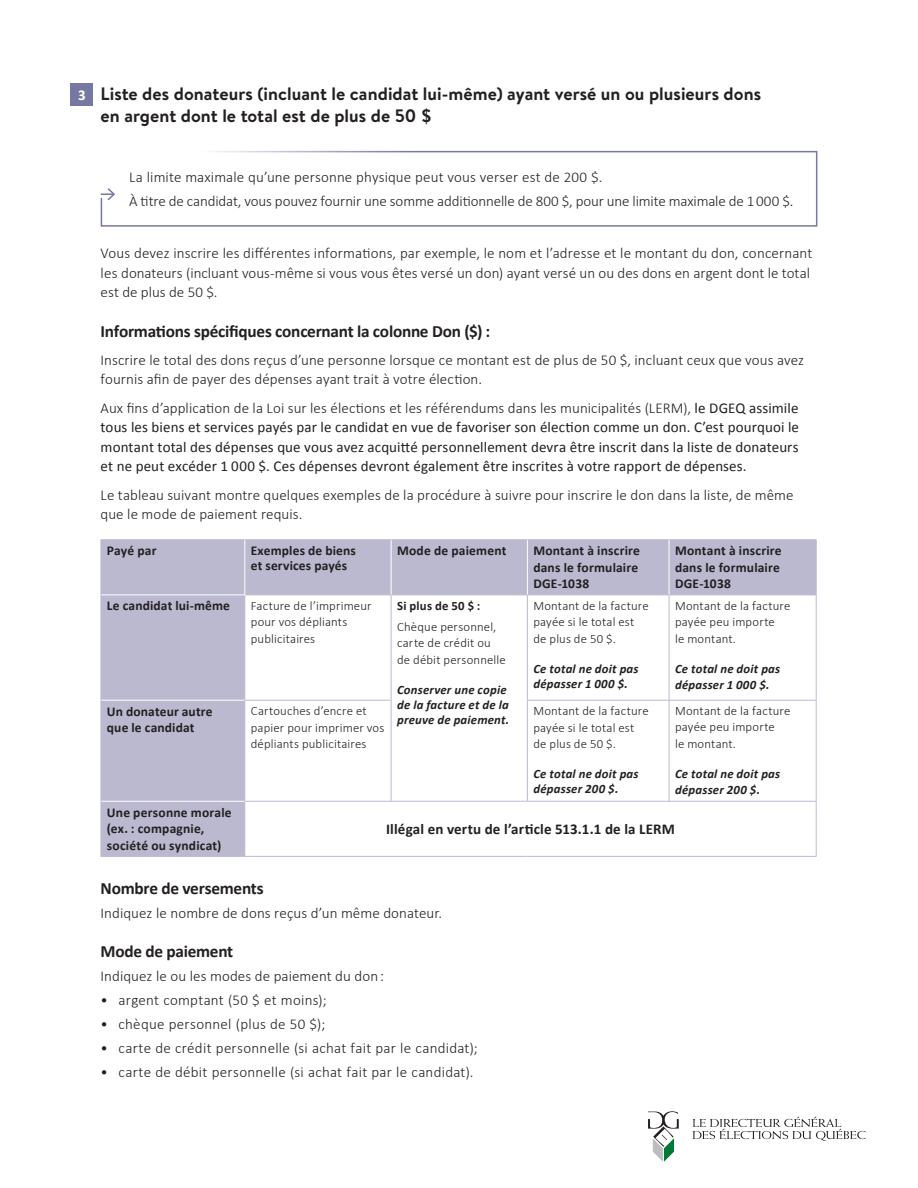
<style>
.page{position:relative;width:918px;height:1188px;background:#fff}
.page>*{position:absolute;margin:0;border:0;box-sizing:border-box;transform-origin:0 0}
.t1{font:700 18px/22.5px "Brandon Text";letter-spacing:.005em;color:#231f20}
.t2{font:700 17.25px "Calibri";letter-spacing:-.015em;color:#231f20}
.t3{font:300 15px/19.5px "Calibri";letter-spacing:.005em;color:#231f20}
.t4{font:15px/19.5px "Calibri";letter-spacing:.01em;color:#231f20;text-align:justify}
.t5{font:700 15px "Calibri";letter-spacing:.01em;color:#231f20}
.t6{font:700 15px "Calibri";color:#fff}
.t7{font:700 13.5px/16.5px "Calibri";letter-spacing:.015em;color:#231f20}
.t8{font:300 12.75px/16.5px "Calibri";letter-spacing:.015em;color:#231f20}
.t9{font:italic 700 12.75px/15px "Calibri";letter-spacing:.015em;color:#231f20}
.t10{font:700 12.75px "Calibri";letter-spacing:.02em;color:#231f20}
.s1{font-weight:300}
</style>
<div class="page">
<div style="left:101px;top:151px;width:716px;height:76px;border:2px solid #7578a3"></div>
<div style="left:101px;top:146px;width:18px;height:51px;background:#fff"></div>
<div style="left:119px;top:146px;width:373px;height:14px;background:#fff"></div>
<svg style="left:101px;top:188px;width:14px;height:14px"></svg>
<svg style="left:102px;top:540px;width:714px;height:316px"></svg>
<hr style="left:101px;top:539px;width:144px;height:1px;background:#bab9d0">
<hr style="left:101px;top:540px;width:1px;height:55px;background:#bab9d0">
<hr style="left:245px;top:539px;width:146px;height:1px;background:#bab9d0">
<hr style="left:391px;top:539px;width:136px;height:1px;background:#bab9d0">
<hr style="left:527px;top:539px;width:142px;height:1px;background:#bab9d0">
<hr style="left:669px;top:539px;width:148px;height:1px;background:#bab9d0">
<hr style="left:816px;top:540px;width:1px;height:55px;background:#bab9d0">
<hr style="left:101px;top:595px;width:1px;height:105px;background:#bab9d0">
<hr style="left:245px;top:595px;width:146px;height:1px;background:#bab9d0">
<hr style="left:244px;top:595px;width:1px;height:105px;background:#bab9d0">
<hr style="left:391px;top:595px;width:136px;height:1px;background:#bab9d0">
<hr style="left:391px;top:595px;width:1px;height:105px;background:#bab9d0">
<hr style="left:527px;top:595px;width:142px;height:1px;background:#bab9d0">
<hr style="left:527px;top:595px;width:1px;height:105px;background:#bab9d0">
<hr style="left:669px;top:595px;width:148px;height:1px;background:#bab9d0">
<hr style="left:669px;top:595px;width:1px;height:105px;background:#bab9d0">
<hr style="left:816px;top:595px;width:1px;height:105px;background:#bab9d0">
<hr style="left:101px;top:700px;width:1px;height:101px;background:#bab9d0">
<hr style="left:244px;top:700px;width:148px;height:1px;background:#bab9d0">
<hr style="left:244px;top:701px;width:1px;height:100px;background:#bab9d0">
<hr style="left:391px;top:701px;width:1px;height:100px;background:#bab9d0">
<hr style="left:527px;top:700px;width:142px;height:1px;background:#bab9d0">
<hr style="left:527px;top:701px;width:1px;height:100px;background:#bab9d0">
<hr style="left:669px;top:700px;width:148px;height:1px;background:#bab9d0">
<hr style="left:669px;top:701px;width:1px;height:100px;background:#bab9d0">
<hr style="left:816px;top:701px;width:1px;height:100px;background:#bab9d0">
<hr style="left:101px;top:801px;width:1px;height:55px;background:#bab9d0">
<hr style="left:244px;top:801px;width:147px;height:1px;background:#bab9d0">
<hr style="left:244px;top:802px;width:1px;height:54px;background:#bab9d0">
<hr style="left:391px;top:801px;width:136px;height:1px;background:#bab9d0">
<hr style="left:527px;top:801px;width:142px;height:1px;background:#bab9d0">
<hr style="left:669px;top:801px;width:148px;height:1px;background:#bab9d0">
<hr style="left:816px;top:802px;width:1px;height:54px;background:#bab9d0">
<hr style="left:101px;top:856px;width:144px;height:1px;background:#bab9d0">
<hr style="left:245px;top:856px;width:146px;height:1px;background:#bab9d0">
<hr style="left:391px;top:856px;width:136px;height:1px;background:#bab9d0">
<hr style="left:527px;top:856px;width:142px;height:1px;background:#bab9d0">
<hr style="left:669px;top:856px;width:148px;height:1px;background:#bab9d0">
<hr style="left:101px;top:595px;width:144px;height:1px;background:#fff">
<hr style="left:101px;top:700px;width:143px;height:1px;background:#fff">
<hr style="left:101px;top:801px;width:143px;height:1px;background:#fff">
<hr style="left:244px;top:540px;width:1px;height:55px;background:#fff">
<hr style="left:391px;top:540px;width:1px;height:55px;background:#fff">
<hr style="left:527px;top:540px;width:1px;height:55px;background:#fff">
<hr style="left:669px;top:540px;width:1px;height:55px;background:#fff">
<div style="left:71px;top:84px;width:22px;height:22px;background:#7578a3"></div>
<svg style="left:693px;top:1117px;width:173px;height:24px"></svg>
<svg style="left:648px;top:1111px;width:31px;height:51px"></svg>
<p class="t6" style="left:78px;top:85px;width:9px">3</p>
<p class="t1" style="left:101px;top:82px;width:662px">Liste des donateurs (incluant le candidat lui-même) ayant versé un ou plusieurs dons en argent dont le total est de plus de 50 $</p>
<p class="t3" style="left:129px;top:164px;width:666px;line-height:24px">La limite maximale qu’une personne physique peut vous verser est de 200 $.<br>À titre de candidat, vous pouvez fournir une somme additionnelle de 800 $, pour une limite maximale de 1000 $.</p>
<p class="t3" style="left:101px;top:243px;width:713px">Vous devez inscrire les différentes informations, par exemple, le nom et l’adresse et le montant du don, concernant les donateurs (incluant vous-même si vous vous êtes versé un don) ayant versé un ou des dons en argent dont le total est de plus de 50 $.</p>
<p class="t2" style="left:101px;top:320px;width:391px">Informations spécifiques concernant la colonne Don ($) :</p>
<p class="t3" style="left:101px;top:349px;width:705px">Inscrire le total des dons reçus d’une personne lorsque ce montant est de plus de 50 $, incluant ceux que vous avez fournis afin de payer des dépenses ayant trait à votre élection.</p>
<p class="t4" style="left:101px;top:398px;width:700px"><span class="s1">Aux fins d’application de la Loi sur les élections et les référendums dans les municipalités (LERM),</span> le DGEQ assimile tous les biens et services payés par le candidat en vue de favoriser son élection comme un don. C’est pourquoi le montant total des dépenses que vous avez acquitté personnellement devra être inscrit dans la liste de donateurs et ne peut excéder 1 000 $. Ces dépenses devront également être inscrites à votre rapport de dépenses.</p>
<p class="t3" style="left:101px;top:484px;width:695px">Le tableau suivant montre quelques exemples de la procédure à suivre pour inscrire le don dans la liste, de même que le mode de paiement requis.</p>
<p class="t7" style="left:107px;top:542px;width:51px">Payé par</p>
<p class="t7" style="left:251px;top:543px;width:107px;line-height:15px">Exemples de biens et services payés</p>
<p class="t7" style="left:397px;top:542px;width:111px">Mode de paiement</p>
<p class="t7" style="left:533px;top:542px;width:108px">Montant à inscrire dans le formulaire<br>DGE-1038</p>
<p class="t7" style="left:675px;top:542px;width:108px">Montant à inscrire dans le formulaire<br>DGE-1038</p>
<p class="t7" style="left:107px;top:598px;width:125px">Le candidat lui-même</p>
<p class="t8" style="left:251px;top:597px;width:122px">Facture de l’imprimeur pour vos dépliants publicitaires</p>
<p class="t10" style="left:397px;top:597px;width:85px">Si plus de 50 $ :</p>
<p class="t8" style="left:675px;top:597px;width:117px">Montant de la facture payée peu importe<br>le montant.</p>
<p class="t9" style="left:675px;top:660px;width:107px;line-height:16.5px">Ce total ne doit pas dépasser 1 000 $.</p>
<p class="t8" style="left:533px;top:597px;width:117px">Montant de la facture payée si le total est de plus de 50 $.</p>
<p class="t9" style="left:533px;top:661px;width:107px">Ce total ne doit pas dépasser 1 000 $.</p>
<p class="t8" style="left:397px;top:618px;width:110px">Chèque personnel, carte de crédit ou de débit personnelle</p>
<p class="t9" style="left:397px;top:682px;width:114px">Conserver une copie de la facture et de la preuve de paiement.</p>
<p class="t8" style="left:675px;top:702px;width:117px">Montant de la facture payée peu importe<br>le montant.</p>
<p class="t9" style="left:675px;top:766px;width:107px;line-height:16.5px">Ce total ne doit pas dépasser 200 $.</p>
<p class="t7" style="left:107px;top:703px;width:107px">Un donateur autre que le candidat</p>
<p class="t8" style="left:251px;top:702px;width:135px">Cartouches d’encre et papier pour imprimer vos dépliants publicitaires</p>
<p class="t8" style="left:533px;top:702px;width:117px">Montant de la facture payée si le total est de plus de 50 $.</p>
<p class="t9" style="left:533px;top:766px;width:107px">Ce total ne doit pas dépasser 200 $.</p>
<p class="t7" style="left:107px;top:804px;width:126px">Une personne morale (ex. : compagnie, société ou syndicat)</p>
<p class="t5" style="left:386px;top:819px;width:290px">Illégal en vertu de l’article 513.1.1 de la LERM</p>
<p class="t2" style="left:101px;top:878px;width:165px">Nombre de versements</p>
<p class="t3" style="left:101px;top:902px;width:343px">Indiquez le nombre de dons reçus d’un même donateur.</p>
<p class="t2" style="left:101px;top:941px;width:134px">Mode de paiement</p>
<p class="t3" style="left:101px;top:965px;width:285px">Indiquez le ou les modes de paiement du don :</p>
<p class="t3" style="left:101px;top:989px;width:228px">• argent comptant (50 $ et moins);</p>
<p class="t3" style="left:101px;top:1013px;width:226px">• chèque personnel (plus de 50 $);</p>
<p class="t3" style="left:101px;top:1037px;width:379px">• carte de crédit personnelle (si achat fait par le candidat);</p>
<p class="t3" style="left:101px;top:1061px;width:375px">• carte de débit personnelle (si achat fait par le candidat).</p>
</div>
